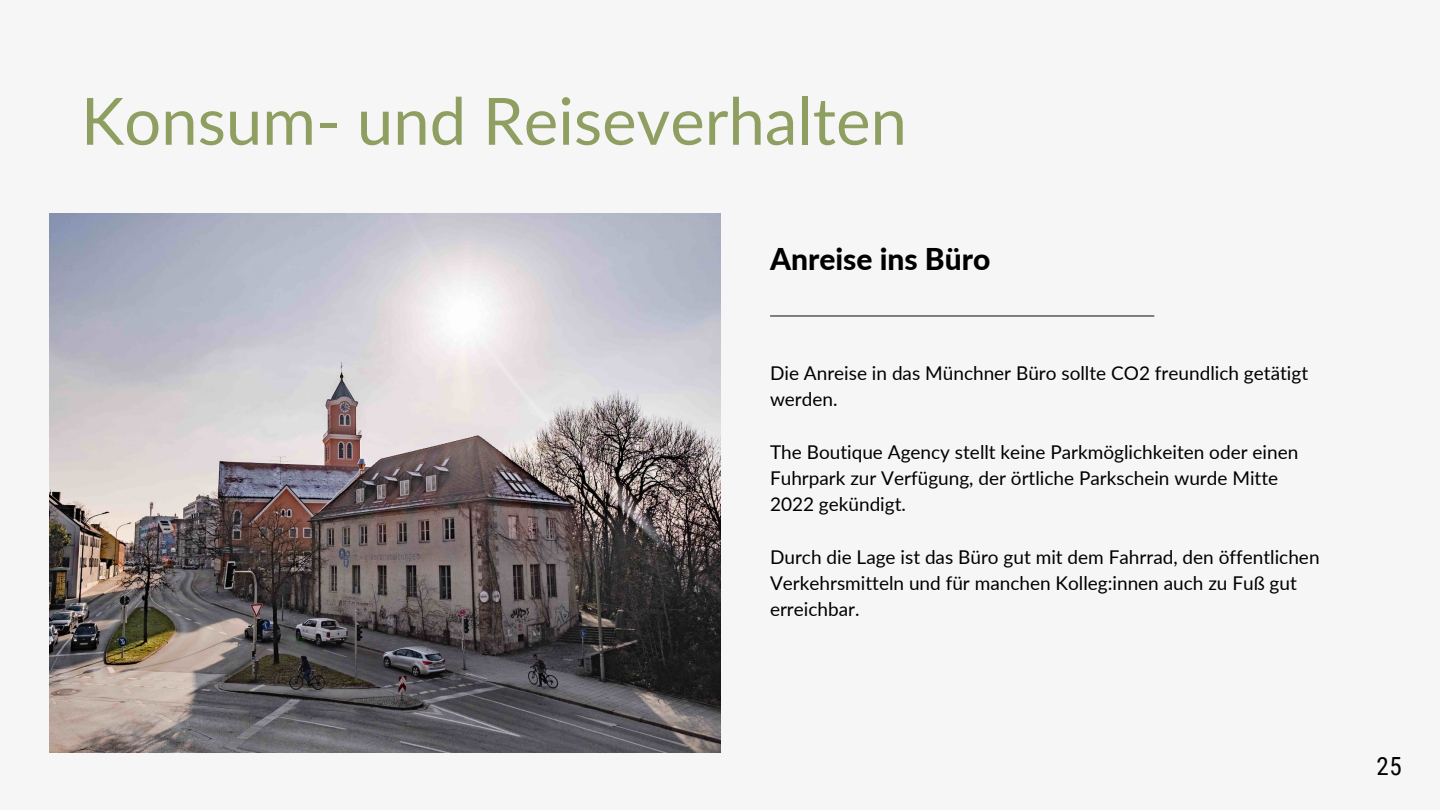
<style>
.page{position:relative;width:1440px;height:810px;background:#f6f6f6}
.page>*{position:absolute;margin:0;border:0;box-sizing:border-box;transform-origin:0 0}
.t1{font:65.2px "Lato";color:#8f9e61}
.t2{font:800 30px "Lato";color:#000}
.t3{font:25px "Roboto Condensed";color:#000}
.t4{font:19px/26.2px "Lato";color:#000}
</style>
<div class="page">
<hr style="left:770px;top:316px;width:384px;height:1px;background:#0b0b0b">
<img style="left:50px;top:213px;width:670px;height:540px">
<p class="t1" style="left:81px;top:80px;width:827px">Konsum- und Reiseverhalten</p>
<p class="t2" style="left:770px;top:241px;width:222px">Anreise ins Büro</p>
<p class="t4" style="left:770px;top:360px;width:540px">Die Anreise in das Münchner Büro sollte CO2 freundlich getätigt werden.</p>
<p class="t4" style="left:770px;top:438px;width:530px">The Boutique Agency stellt keine Parkmöglichkeiten oder einen<br>Fuhrpark zur Verfügung, der örtliche Parkschein wurde Mitte<br>2022 gekündigt.</p>
<p class="t4" style="left:770px;top:543px;width:551px">Durch die Lage ist das Büro gut mit dem Fahrrad, den öffentlichen<br>Verkehrsmitteln und für manchen Kolleg:innen auch zu Fuß gut erreichbar.</p>
<p class="t3" style="left:1377px;top:752px;width:27px">25</p>
</div>
